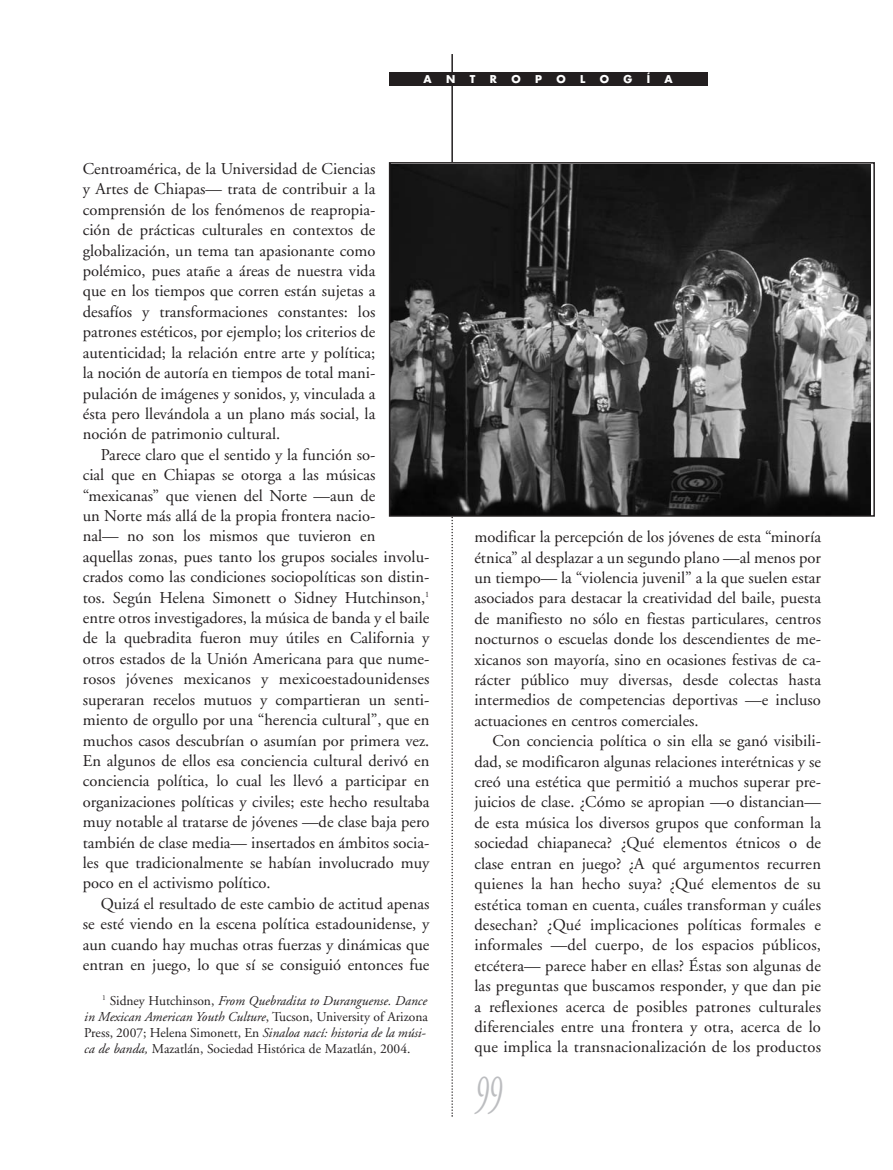
<style>
.page{position:relative;width:893px;height:1170px;background:#fff}
.page>*{position:absolute;margin:0;border:0;box-sizing:border-box;transform-origin:0 0}
.t1{font:italic 54px "Adobe Garamond";color:#bcbdc0;scale:.5 1}
.t2{font:16.5px/20.4px "Adobe Garamond";color:#231f20;text-align:justify}
.t3{font:13.5px/15.9px "Adobe Garamond";color:#231f20}
.t4{font:700 10.5px "Futura";color:#fff}
.s1{font-style:italic}
</style>
<div class="page">
<hr style="left:451px;top:54px;width:2px;height:306px;background:#231f20">
<svg style="left:451px;top:516px;width:2px;height:600px"></svg>
<div style="left:389px;top:72px;width:318px;height:14px;background:#231f20"></div>
<img style="left:392px;top:165px;width:478px;height:348px">
<div style="left:389px;top:162px;width:486px;height:354px;border:2px solid #231f20"></div>
<p class="t4" style="left:424px;top:74px;width:10px">A</p>
<p class="t4" style="left:446px;top:74px;width:11px">N</p>
<p class="t4" style="left:470px;top:74px;width:7px">T</p>
<p class="t4" style="left:490px;top:74px;width:9px">R</p>
<p class="t4" style="left:511px;top:74px;width:11px">O</p>
<p class="t4" style="left:535px;top:74px;width:8px">P</p>
<p class="t4" style="left:556px;top:74px;width:11px">O</p>
<p class="t4" style="left:580px;top:74px;width:7px">L</p>
<p class="t4" style="left:600px;top:74px;width:11px">O</p>
<p class="t4" style="left:623px;top:74px;width:10px">G</p>
<p class="t4" style="left:647px;top:74px;width:5px">Í</p>
<p class="t4" style="left:664px;top:74px;width:10px">A</p>
<p class="t2" style="left:83px;top:160px;width:294px">Centroamérica, de la Universidad de Ciencias y Artes de Chiapas— trata de contribuir a la comprensión de los fenómenos de reapropia&shy;ción de prácticas culturales en contextos de globalización, un tema tan apasionante como polémico, pues atañe a áreas de nuestra vida que en los tiempos que corren están sujetas a desafíos y transformaciones constantes: los patrones estéticos, por ejemplo; los criterios de autenticidad; la relación entre arte y política; la noción de autoría en tiempos de total mani&shy;pulación de imágenes y sonidos, y, vinculada a ésta pero llevándola a un plano más social, la noción de patrimonio cultural.</p>
<p class="t2" style="left:83px;top:445px;width:348px;text-align:left;text-indent:18px">Parece claro que el sentido y la función so-<br>cial que en Chiapas se otorga a las músicas “mexicanas” que vienen del Norte —aun de<br>un Norte más allá de la propia frontera nacio-<br>nal— no son los mismos que tuvieron en aquellas zonas, pues tanto los grupos sociales involu&shy;crados como las condiciones sociopolíticas son distin&shy;tos. Según Helena Simonett o Sidney Hutchinson,<sup>1 </sup>entre otros investigadores, la música de banda y el baile de la quebradita fueron muy útiles en California y otros estados de la Unión Americana para que nume&shy;rosos jóvenes mexicanos y mexicoestadounidenses superaran recelos mutuos y compartieran un senti&shy;miento de orgullo por una “herencia cultural”, que en muchos casos descubrían o asumían por primera vez.<br>En algunos de ellos esa conciencia cultural derivó en conciencia política, lo cual les llevó a participar en organizaciones políticas y civiles; este hecho resultaba muy notable al tratarse de jóvenes —de clase baja pero también de clase media— insertados en ámbitos socia&shy;les que tradicionalmente se habían involucrado muy poco en el activismo político.</p>
<p class="t2" style="left:83px;top:894px;width:348px;text-indent:18px">Quizá el resultado de este cambio de actitud apenas se esté viendo en la escena política estadounidense, y aun cuando hay muchas otras fuerzas y dinámicas que entran en juego, lo que sí se consiguió entonces fue</p>
<p class="t3" style="left:84px;top:993px;width:345px;text-indent:18px"><sup>1</sup> Sidney Hutchinson, <span class="s1">From Quebradita to Duranguense. Dance in Mexican American Youth Culture</span>, Tucson, University of Arizona Press, 2007; Helena Simonett, En <span class="s1">Sinaloa nací: historia de la músi&shy;ca de banda,</span> Mazatlán, Sociedad Histórica de Mazatlán, 2004.</p>
<p class="t2" style="left:474px;top:528px;width:348px">modificar la percepción de los jóvenes de esta “minoría étnica” al desplazar a un segundo plano —al menos por un tiempo— la “violencia juvenil” a la que suelen estar asociados para destacar la creatividad del baile, puesta de manifiesto no sólo en fiestas particulares, centros nocturnos o escuelas donde los descendientes de me&shy;xicanos son mayoría, sino en ocasiones festivas de ca&shy;rácter público muy diversas, desde colectas hasta intermedios de competencias deportivas —e incluso actuaciones en centros comerciales.</p>
<p class="t2" style="left:474px;top:732px;width:348px;text-indent:18px">Con conciencia política o sin ella se ganó visibili&shy;dad, se modificaron algunas relaciones interétnicas y se creó una estética que permitió a muchos superar pre&shy;juicios de clase. ¿Cómo se apropian —o distancian— de esta música los diversos grupos que conforman la sociedad chiapaneca? ¿Qué elementos étnicos o de clase entran en juego? ¿A qué argumentos recurren quienes la han hecho suya? ¿Qué elementos de su estética toman en cuenta, cuáles transforman y cuáles desechan? ¿Qué implicaciones políticas formales e informales —del cuerpo, de los espacios públicos, etcétera— parece haber en ellas? Éstas son algunas de las preguntas que buscamos responder, y que dan pie a reflexiones acerca de posibles patrones culturales diferenciales entre una frontera y otra, acerca de lo que implica la transnacionalización de los productos</p>
<h1 class="t1" style="left:474px;top:1071px;width:55px">99</h1>
</div>
